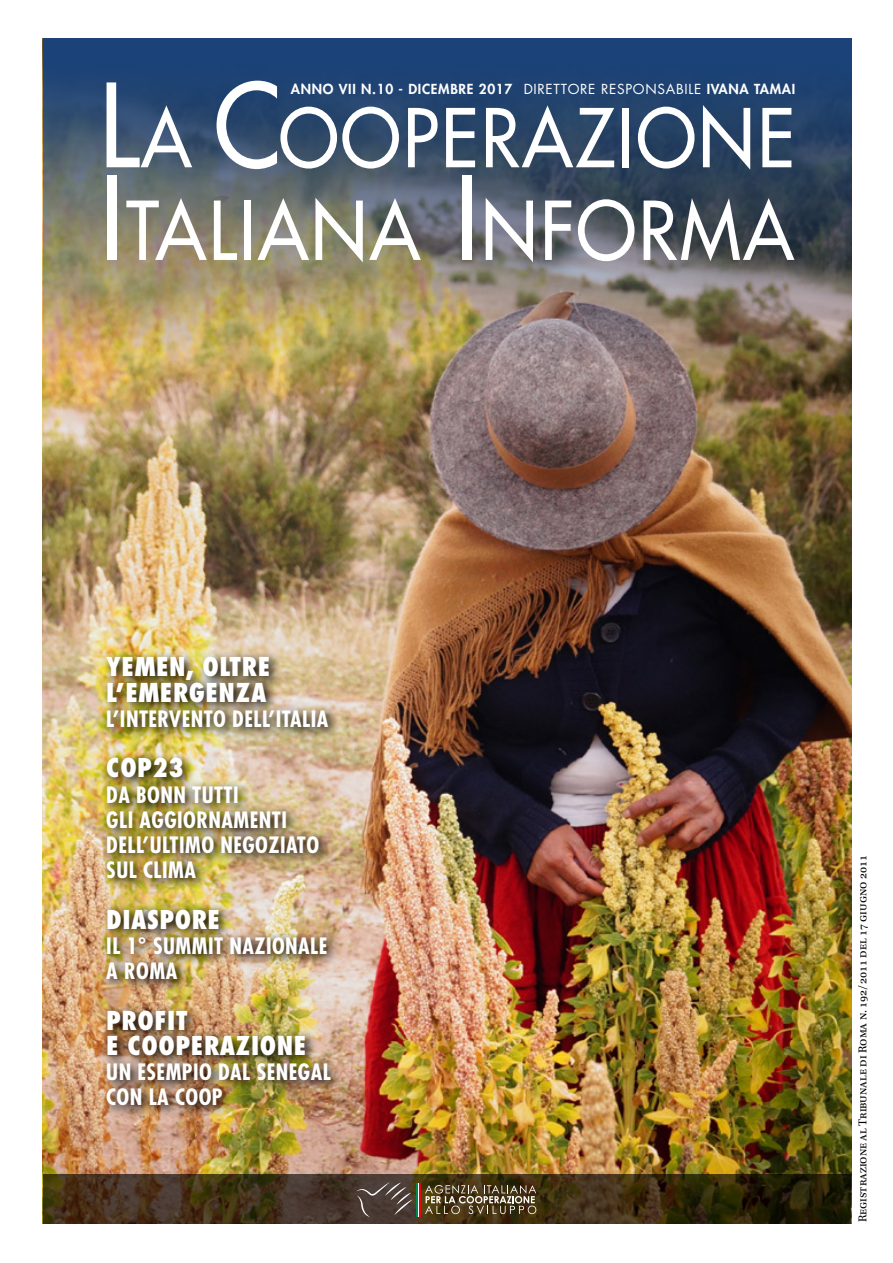
<style>
.page{position:relative;width:893px;height:1263px;background:#fff}
.page>*{position:absolute;margin:0;border:0;box-sizing:border-box;transform-origin:0 0}
.t1{font:500 78.75px/92.7px "Futura Std";letter-spacing:.035em;color:#fff;scale:.91 1}
.t2{font:800 condensed 25.35px/25.2px "Futura Std";letter-spacing:.02em;color:#fff}
.t3{font:700 condensed 21.9px/25.2px "Futura Std";letter-spacing:.02em;color:#fff}
.t4{font:13.5px "Futura Std";letter-spacing:.05em;color:#fff}
.t5{font:800 13.5px "Futura Std";letter-spacing:.05em;color:#fff}
.t6{font:12px "Utopia Std";color:#000}
.s1{font-size:112.5px}
.s2{font-weight:800}
</style>
<div class="page">
<img style="left:43px;top:38px;width:808px;height:1136px">
<img style="left:43px;top:39px;width:808px;height:497px">
<svg style="left:43px;top:1174px;width:808px;height:49px;background:#3b2d16"></svg>
<img style="left:100px;top:650px;width:243px;height:468px">
<svg style="left:417px;top:1183px;width:2px;height:33px"></svg>
<svg style="left:357px;top:1182px;width:55px;height:35px;background:#5a4c45"></svg>
<hr style="left:416px;top:1183px;width:1px;height:33px;background:#00874b">
<hr style="left:419px;top:1183px;width:1px;height:33px;background:#e30613">
<svg style="left:425px;top:1185px;width:111px;height:29px;background:#6c5e44"></svg>
<h1 class="t1" style="left:99px;top:92px;width:766px"><span class="s1">L</span>A <span class="s1">C</span>OOPERAZIONE<br><span class="s1">I</span>TALIANA <span class="s1">I</span>NFORMA</h1>
<p class="t4" style="left:524px;top:80px;width:273px">DIRETTORE RESPONSABILE <span class="s2">IVANA TAMAI</span></p>
<p class="t5" style="left:291px;top:80px;width:223px">ANNO VII N.10 - DICEMBRE 2017</p>
<p class="t2" style="left:106px;top:654px;width:166px">YEMEN, OLTRE<br>L’EMERGENZA</p>
<p class="t3" style="left:106px;top:706px;width:223px">L’INTERVENTO DELL’ITALIA</p>
<p class="t2" style="left:106px;top:755px;width:79px">COP23</p>
<p class="t3" style="left:106px;top:782px;width:214px">DA BONN TUTTI<br>GLI AGGIORNAMENTI<br>DELL’ULTIMO NEGOZIATO<br>SUL CLIMA</p>
<p class="t2" style="left:106px;top:906px;width:115px">DIASPORE</p>
<p class="t3" style="left:106px;top:933px;width:223px">IL 1° SUMMIT NAZIONALE<br>A ROMA</p>
<p class="t2" style="left:106px;top:1007px;width:202px">PROFIT<br>E COOPERAZIONE</p>
<p class="t3" style="left:106px;top:1059px;width:226px">UN ESEMPIO DAL SENEGAL<br>CON LA COOP</p>
<p class="t6" style="left:856px;top:1222px;width:369px;rotate:-90deg">Registrazione al Tribunale di Roma n. 192/2011 del 17 giugno 2011</p>
</div>
